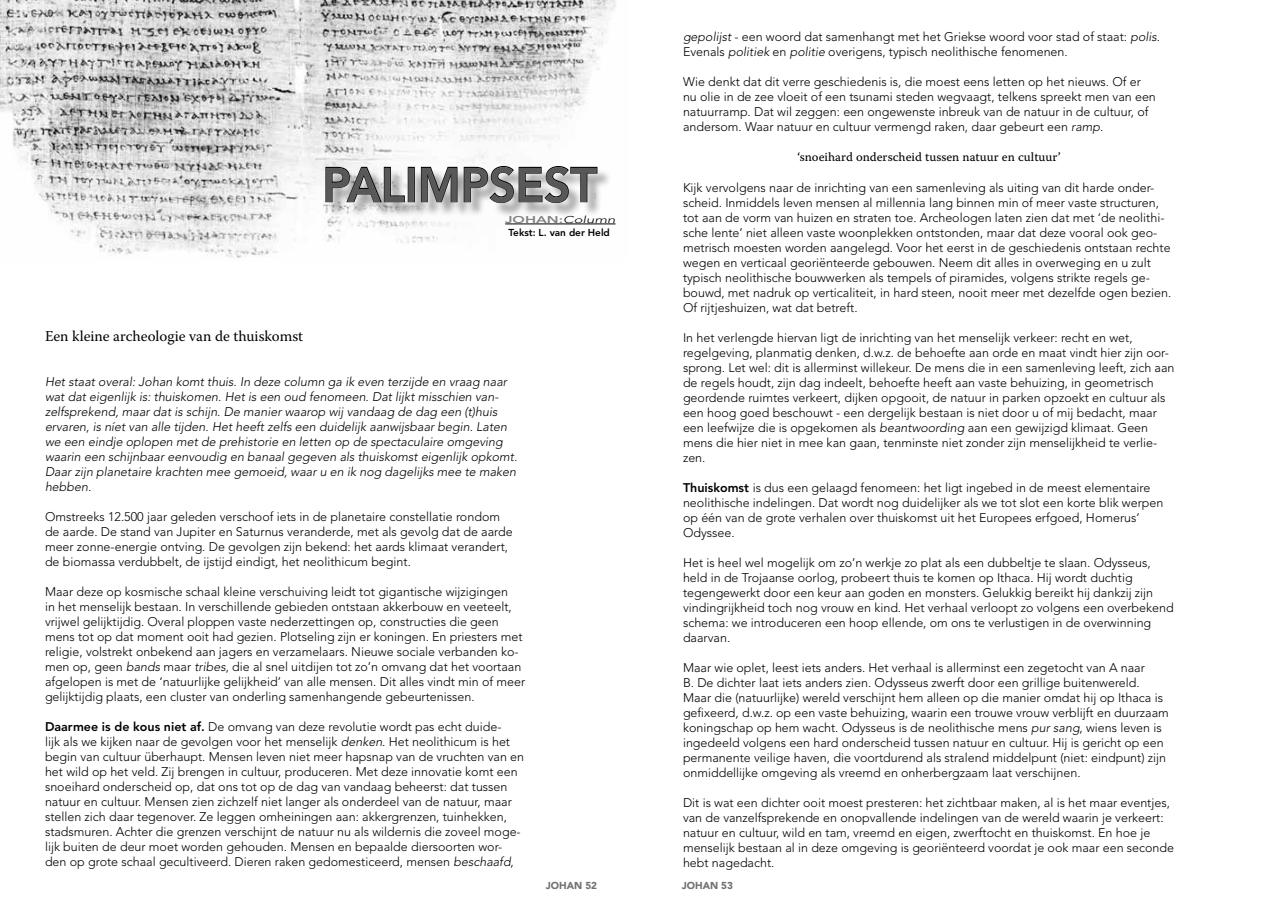
<style>
.page{position:relative;width:1276px;height:915px;background:#fff}
.page>*{position:absolute;margin:0;border:0;box-sizing:border-box;transform-origin:0 0}
.t1{font:800 48.12px "Avenir LT Std";color:#58585a;scale:.96 1}
.t2{font:15px "Warnock Pro";color:#000}
.t3{font:300 12.5px/15px "Avenir LT Std";color:#000}
.t4{font:italic 300 12.5px/15px "Avenir LT Std";color:#000}
.t5{font:12.5px "Warnock Pro Capt";color:#000}
.t6{font:800 10px "Avenir LT Std";color:#000}
.t7{font:900 10px "Avenir LT Std";color:#707172}
.t8{font:800 9.75px "Avenir LT Std";color:#808183;scale:1.53 1}
.s1{font-weight:300;font-style:italic;color:#000}
.s2{font-style:italic}
.s3{font-weight:800}
</style>
<div class="page">
<img style="left:0;top:0;width:616px;height:258px">
<div style="left:327px;top:168px;width:286px;height:50px;background:#000;opacity:.35"></div>
<svg style="left:325px;top:166px;width:80px;height:37px"></svg>
<div style="left:408px;top:167px;width:7px;height:35px;border:1px solid #000"></div>
<svg style="left:420px;top:165px;width:178px;height:39px"></svg>
<hr style="left:505px;top:223px;width:110px;height:1px;background:#000">
<h1 class="t1" style="left:322px;top:156px;width:288px">PALIMPSEST</h1>
<p class="t8" style="left:505px;top:214px;width:74px">JOHAN:<span class="s1">Column</span></p>
<p class="t6" style="left:508px;top:227px;width:103px">Tekst: L. van der Held</p>
<p class="t2" style="left:45px;top:327px;width:260px">Een kleine archeologie van de thuiskomst</p>
<p class="t4" style="left:45px;top:374px;width:474px">Het staat overal: Johan komt thuis. In deze column ga ik even terzijde en vraag naar wat dat eigenlijk is: thuiskomen. Het is een oud fenomeen. Dat lijkt misschien van&shy;zelfsprekend, maar dat is schijn. De manier waarop wij vandaag de dag een (t)huis ervaren, is níet van alle tijden. Het heeft zelfs een duidelijk aanwijsbaar begin. Laten we een eindje oplopen met de prehistorie en letten op de spectaculaire omgeving waarin een schijnbaar eenvoudig en banaal gegeven als thuiskomst eigenlijk opkomt.<br>Daar zijn planetaire krachten mee gemoeid, waar u en ik nog dagelijks mee te maken hebben.</p>
<p class="t3" style="left:45px;top:509px;width:469px">Omstreeks 12.500 jaar geleden verschoof iets in de planetaire constellatie rondom de aarde. De stand van Jupiter en Saturnus veranderde, met als gevolg dat de aarde meer zonne-energie ontving. De gevolgen zijn bekend: het aards klimaat verandert, de biomassa verdubbelt, de ijstijd eindigt, het neolithicum begint.</p>
<p class="t3" style="left:45px;top:584px;width:482px">Maar deze op kosmische schaal kleine verschuiving leidt tot gigantische wijzigingen<br>in het menselijk bestaan. In verschillende gebieden ontstaan akkerbouw en veeteelt, vrijwel gelijktijdig. Overal ploppen vaste nederzettingen op, constructies die geen mens tot op dat moment ooit had gezien. Plotseling zijn er koningen. En priesters met religie, volstrekt onbekend aan jagers en verzamelaars. Nieuwe sociale verbanden ko&shy;men op, geen <span class="s2">bands</span> maar <span class="s2">tribes</span>, die al snel uitdijen tot zo’n omvang dat het voortaan afgelopen is met de ‘natuurlijke gelijkheid’ van alle mensen. Dit alles vindt min of meer gelijktijdig plaats, een cluster van onderling samenhangende gebeurtenissen.</p>
<p class="t3" style="left:45px;top:719px;width:480px"><span class="s3">Daarmee is de kous niet af.</span> De omvang van deze revolutie wordt pas echt duide-<br>lijk als we kijken naar de gevolgen voor het menselijk <span class="s2">denken</span>. Het neolithicum is het begin van cultuur überhaupt. Mensen leven niet meer hapsnap van de vruchten van en het wild op het veld. Zij brengen in cultuur, produceren. Met deze innovatie komt een snoeihard onderscheid op, dat ons tot op de dag van vandaag beheerst: dat tussen natuur en cultuur. Mensen zien zichzelf niet langer als onderdeel van de natuur, maar stellen zich daar tegenover. Ze leggen omheiningen aan: akkergrenzen, tuinhekken, stadsmuren. Achter die grenzen verschijnt de natuur nu als wildernis die zoveel moge&shy;lijk buiten de deur moet worden gehouden. Mensen en bepaalde diersoorten wor&shy;den op grote schaal gecultiveerd. Dieren raken gedomesticeerd, mensen <span class="s2">beschaafd</span>,</p>
<p class="t3" style="left:683px;top:30px;width:478px"><span class="s2">gepolijst</span> - een woord dat samenhangt met het Griekse woord voor stad of staat: <span class="s2">polis</span>.<br>Evenals <span class="s2">politiek</span> en <span class="s2">politie</span> overigens, typisch neolithische fenomenen.</p>
<p class="t3" style="left:683px;top:75px;width:474px">Wie denkt dat dit verre geschiedenis is, die moest eens letten op het nieuws. Of er nu olie in de zee vloeit of een tsunami steden wegvaagt, telkens spreekt men van een natuurramp. Dat wil zeggen: een ongewenste inbreuk van de natuur in de cultuur, of andersom. Waar natuur en cultuur vermengd raken, daar gebeurt een <span class="s2">ramp</span>.</p>
<p class="t5" style="left:797px;top:150px;width:265px">‘snoeihard onderscheid tussen natuur en cultuur’</p>
<p class="t3" style="left:683px;top:180px;width:490px">Kijk vervolgens naar de inrichting van een samenleving als uiting van dit harde onder&shy;scheid. Inmiddels leven mensen al millennia lang binnen min of meer vaste structuren, tot aan de vorm van huizen en straten toe. Archeologen laten zien dat met ‘de neolithi&shy;sche lente’ niet alleen vaste woonplekken ontstonden, maar dat deze vooral ook geo&shy;metrisch moesten worden aangelegd. Voor het eerst in de geschiedenis ontstaan rechte wegen en verticaal georiënteerde gebouwen. Neem dit alles in overweging en u zult typisch neolithische bouwwerken als tempels of piramides, volgens strikte regels ge&shy;bouwd, met nadruk op verticaliteit, in hard steen, nooit meer met dezelfde ogen bezien.<br>Of rijtjeshuizen, wat dat betreft.</p>
<p class="t3" style="left:683px;top:330px;width:493px">In het verlengde hiervan ligt de inrichting van het menselijk verkeer: recht en wet, regelgeving, planmatig denken, d.w.z. de behoefte aan orde en maat vindt hier zijn oor&shy;sprong. Let wel: dit is allerminst willekeur. De mens die in een samenleving leeft, zich aan de regels houdt, zijn dag indeelt, behoefte heeft aan vaste behuizing, in geometrisch geordende ruimtes verkeert, dijken opgooit, de natuur in parken opzoekt en cultuur als een hoog goed beschouwt - een dergelijk bestaan is niet door u of mij bedacht, maar een leefwijze die is opgekomen als <span class="s2">beantwoording</span> aan een gewijzigd klimaat. Geen mens die hier niet in mee kan gaan, tenminste niet zonder zijn menselijkheid te verlie&shy;zen.</p>
<p class="t3" style="left:683px;top:480px;width:482px"><span class="s3">Thuiskomst</span> is dus een gelaagd fenomeen: het ligt ingebed in de meest elementaire neolithische indelingen. Dat wordt nog duidelijker als we tot slot een korte blik werpen op één van de grote verhalen over thuiskomst uit het Europees erfgoed, Homerus’ Odyssee.</p>
<p class="t3" style="left:683px;top:555px;width:492px">Het is heel wel mogelijk om zo’n werkje zo plat als een dubbeltje te slaan. Odysseus, held in de Trojaanse oorlog, probeert thuis te komen op Ithaca. Hij wordt duchtig tegengewerkt door een keur aan goden en monsters. Gelukkig bereikt hij dankzij zijn vindingrijkheid toch nog vrouw en kind. Het verhaal verloopt zo volgens een overbekend schema: we introduceren een hoop ellende, om ons te verlustigen in de overwinning daarvan.</p>
<p class="t3" style="left:683px;top:660px;width:487px">Maar wie oplet, leest iets anders. Het verhaal is allerminst een zegetocht van A naar<br>B. De dichter laat iets anders zien. Odysseus zwerft door een grillige buitenwereld.<br>Maar die (natuurlijke) wereld verschijnt hem alleen op die manier omdat hij op Ithaca is gefixeerd, d.w.z. op een vaste behuizing, waarin een trouwe vrouw verblijft en duurzaam koningschap op hem wacht. Odysseus is de neolithische mens <span class="s2">pur sang</span>, wiens leven is ingedeeld volgens een hard onderscheid tussen natuur en cultuur. Hij is gericht op een permanente veilige haven, die voortdurend als stralend middelpunt (niet: eindpunt) zijn onmiddellijke omgeving als vreemd en onherbergzaam laat verschijnen.</p>
<p class="t3" style="left:683px;top:795px;width:493px">Dit is wat een dichter ooit moest presteren: het zichtbaar maken, al is het maar eventjes, van de vanzelfsprekende en onopvallende indelingen van de wereld waarin je verkeert: natuur en cultuur, wild en tam, vreemd en eigen, zwerftocht en thuiskomst. En hoe je menselijk bestaan al in deze omgeving is georiënteerd voordat je ook maar een seconde hebt nagedacht.</p>
<p class="t7" style="left:546px;top:879px;width:53px">JOHAN 52</p>
<p class="t7" style="left:682px;top:879px;width:53px">JOHAN 53</p>
</div>
